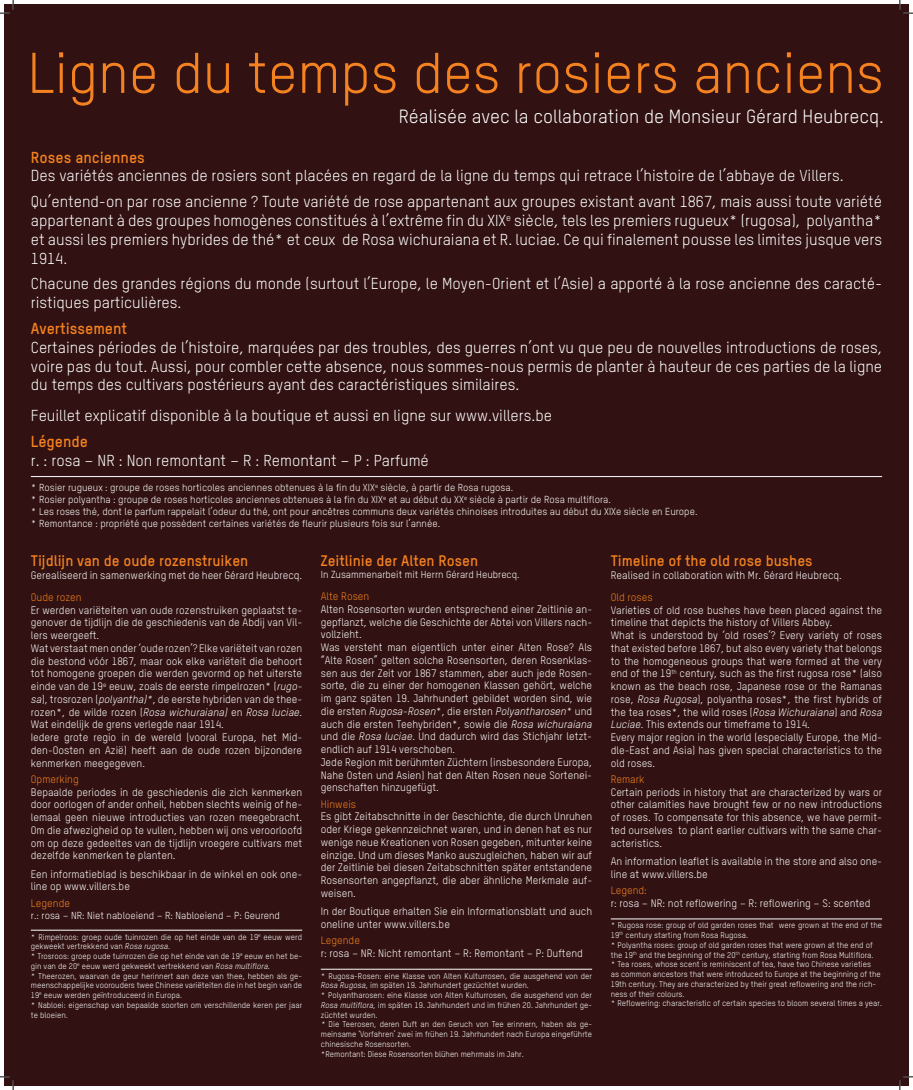
<style>
.page{position:relative;width:913px;height:1090px;background:#fff}
.page>*{position:absolute;margin:0;border:0;box-sizing:border-box;transform-origin:0 0}
.t1{font:56.25px "TSTAR";color:#f58220}
.t2{font:18.75px "TSTAR";color:#fff}
.t3{font:15.62px/18.8px "TSTAR";color:#fff}
.t4{font:700 15.62px "TSTAR";color:#f58220}
.t5{font:700 15px "TSTAR";color:#f58220}
.t6{font:10.62px/12.8px "TSTAR";color:#fff}
.t7{font:10.62px "TSTAR";color:#f58220}
.t8{font:10px/12px "TSTAR";color:#fff}
.t9{font:8.12px/9.8px "TSTAR";color:#fff}
.s1{font-style:italic}
</style>
<div class="page">
<div style="left:4px;top:5px;width:904px;height:1080px;background:#311111"></div>
<hr style="left:31px;top:476px;width:850px;height:1px;background:#fff">
<hr style="left:31px;top:929px;width:271px;height:1px;background:#fff">
<hr style="left:321px;top:968px;width:271px;height:1px;background:#fff">
<hr style="left:610px;top:918px;width:271px;height:1px;background:#fff">
<svg style="left:0;top:0;width:14px;height:14px"></svg>
<svg style="left:0;top:1076px;width:14px;height:13px"></svg>
<svg style="left:899px;top:0;width:13px;height:14px"></svg>
<svg style="left:899px;top:1076px;width:13px;height:13px"></svg>
<h1 class="t1" style="left:28px;top:39px;width:857px">Ligne du temps des rosiers anciens</h1>
<h2 class="t2" style="left:398px;top:104px;width:486px">Réalisée avec la collaboration de Monsieur Gérard Heubrecq.</h2>
<h3 class="t4" style="left:31px;top:147px;width:115px">Roses anciennes</h3>
<p class="t3" style="left:31px;top:163px;width:852px;line-height:25.8px">Des variétés anciennes de rosiers sont placées en regard de la ligne du temps qui retrace l’histoire de l’abbaye de Villers.<br>Qu’entend-on par rose ancienne ? Toute variété de rose appartenant aux groupes existant avant 1867, mais aussi toute variété</p>
<p class="t3" style="left:31px;top:211px;width:852px;text-align:justify">appartenant à des groupes homogènes constitués à l’extrême fin du XIX<sup>e</sup> siècle, tels les premiers rugueux* (rugosa), polyantha* et aussi les premiers hybrides de thé* et ceux de Rosa wichuraiana et R. luciae. Ce qui finalement pousse les limites jusque vers 1914.</p>
<h3 class="t3" style="left:31px;top:274px;width:852px">Chacune des grandes régions du monde (surtout l’Europe, le Moyen-Orient et l’Asie) a apporté à la rose ancienne des caracté&shy;ristiques particulières.</h3>
<h3 class="t4" style="left:31px;top:318px;width:98px">Avertissement</h3>
<p class="t3" style="left:31px;top:337px;width:852px;text-align:justify">Certaines périodes de l’histoire, marquées par des troubles, des guerres n’ont vu que peu de nouvelles introductions de roses, voire pas du tout. Aussi, pour combler cette absence, nous sommes-nous permis de planter à hauteur de ces parties de la ligne du temps des cultivars postérieurs ayant des caractéristiques similaires.</p>
<h3 class="t3" style="left:31px;top:406px;width:522px">Feuillet explicatif disponible à la boutique et aussi en ligne sur www.villers.be</h3>
<h3 class="t4" style="left:31px;top:432px;width:59px">Légende</h3>
<h3 class="t3" style="left:31px;top:451px;width:399px">r. : rosa – NR : Non remontant – R : Remontant – P : Parfumé</h3>
<p class="t8" style="left:31px;top:481px;width:667px">* Rosier rugueux : groupe de roses horticoles anciennes obtenues à la fin du XIX<sup>e</sup> siècle, à partir de Rosa rugosa.<br>* Rosier polyantha : groupe de roses horticoles anciennes obtenues à la fin du XIX<sup>e</sup> et au début du XX<sup>e</sup> siècle à partir de Rosa multiflora.<br>* Les roses thé, dont le parfum rappelait l’odeur du thé, ont pour ancêtres communs deux variétés chinoises introduites au début du XIXe siècle en Europe. * Remontance : propriété que possèdent certaines variétés de fleurir plusieurs fois sur l’année.</p>
<h3 class="t5" style="left:31px;top:551px;width:219px">Tijdlijn van de oude rozenstruiken</h3>
<p class="t6" style="left:31px;top:568px;width:273px">Gerealiseerd in samenwerking met de heer Gérard Heubrecq.</p>
<p class="t7" style="left:31px;top:590px;width:52px">Oude rozen</p>
<p class="t6" style="left:31px;top:603px;width:273px">Er werden variëteiten van oude rozenstruiken geplaatst te&shy;genover de tijdlijn die de geschiedenis van de Abdij van Vil&shy;lers weergeeft.<br>Wat verstaat men onder ‘oude rozen’? Elke variëteit van rozen die bestond vóór 1867, maar ook elke variëteit die behoort tot homogene groepen die werden gevormd op het uiterste einde van de 19<sup>e</sup> eeuw, zoals de eerste rimpelrozen* (<span class="s1">rugo&shy;sa</span>), trosrozen (<span class="s1">polyantha)*</span>, de eerste hybriden van de thee&shy;rozen*, de wilde rozen (<span class="s1">Rosa wichuraiana)</span> en <span class="s1">Rosa luciae</span>.<br>Wat eindelijk de grens verlegde naar 1914.<br>Iedere grote regio in de wereld (vooral Europa, het Mid&shy;den-Oosten en Azië) heeft aan de oude rozen bijzondere kenmerken meegegeven.</p>
<p class="t7" style="left:31px;top:772px;width:49px">Opmerking</p>
<p class="t6" style="left:31px;top:785px;width:273px;text-align:justify">Bepaalde periodes in de geschiedenis die zich kenmerken door oorlogen of ander onheil, hebben slechts weinig of he&shy;lemaal geen nieuwe introducties van rozen meegebracht.<br>Om die afwezigheid op te vullen, hebben wij ons veroorloofd om op deze gedeeltes van de tijdlijn vroegere cultivars met dezelfde kenmerken te planten.</p>
<p class="t6" style="left:31px;top:867px;width:273px">Een informatieblad is beschikbaar in de winkel en ook one&shy;line op www.villers.be</p>
<p class="t7" style="left:31px;top:896px;width:41px">Legende</p>
<p class="t8" style="left:31px;top:908px;width:250px">r.: rosa – NR: Niet nabloeiend – R: Nabloeiend – P: Geurend</p>
<p class="t9" style="left:31px;top:931px;width:273px">* Rimpelroos: groep oude tuinrozen die op het einde van de 19<sup>e</sup> eeuw werd gekweekt vertrekkend van <span class="s1">Rosa rugosa</span>.<br>* Trosroos: groep oude tuinrozen die op het einde van de 19<sup>e</sup> eeuw en het be&shy;gin van de 20<sup>e</sup> eeuw werd gekweekt vertrekkend van <span class="s1">Rosa multiflora</span>.<br>* Theerozen, waarvan de geur herinnert aan deze van thee, hebben als ge&shy;meenschappelijke voorouders twee Chinese variëteiten die in het begin van de 19<sup>e</sup> eeuw werden geïntroduceerd in Europa.<br>* Nabloei: eigenschap van bepaalde soorten om verschillende keren per jaar te bloeien.</p>
<h3 class="t5" style="left:321px;top:551px;width:159px">Zeitlinie der Alten Rosen</h3>
<p class="t8" style="left:321px;top:568px;width:200px">In Zusammenarbeit mit Herrn Gérard Heubrecq.</p>
<p class="t7" style="left:321px;top:589px;width:50px">Alte Rosen</p>
<p class="t6" style="left:321px;top:602px;width:273px">Alten Rosensorten wurden entsprechend einer Zeitlinie an&shy;gepflanzt, welche die Geschichte der Abtei von Villers nach&shy;vollzieht.<br>Was versteht man eigentlich unter einer Alten Rose? Als “Alte Rosen” gelten solche Rosensorten, deren Rosenklas&shy;sen aus der Zeit vor 1867 stammen, aber auch jede Rosen&shy;sorte, die zu einer der homogenen Klassen gehört, welche im ganz späten 19. Jahrhundert gebildet worden sind, wie die ersten <span class="s1">Rugosa-Rosen</span>*, die ersten <span class="s1">Polyantharosen</span>* und auch die ersten Teehybriden*, sowie die <span class="s1">Rosa wichuraiana </span>und die <span class="s1">Rosa luciae</span>. Und dadurch wird das Stichjahr letzt&shy;endlich auf 1914 verschoben.<br>Jede Region mit berühmten Züchtern (insbesondere Europa, Nahe Osten und Asien) hat den Alten Rosen neue Sortenei&shy;genschaften hinzugefügt.</p>
<p class="t7" style="left:321px;top:797px;width:37px">Hinweis</p>
<p class="t6" style="left:321px;top:810px;width:273px;text-align:justify">Es gibt Zeitabschnitte in der Geschichte, die durch Unruhen oder Kriege gekennzeichnet waren, und in denen hat es nur wenige neue Kreationen von Rosen gegeben, mitunter keine einzige. Und um dieses Manko auszugleichen, haben wir auf der Zeitlinie bei diesen Zeitabschnitten später entstandene Rosensorten angepflanzt, die aber ähnliche Merkmale auf&shy;weisen.</p>
<p class="t6" style="left:321px;top:904px;width:273px">In der Boutique erhalten Sie ein Informationsblatt und auch oneline unter www.villers.be</p>
<p class="t7" style="left:321px;top:933px;width:41px">Legende</p>
<p class="t6" style="left:321px;top:946px;width:263px">r: rosa – NR: Nicht remontant – R: Remontant – P: Duftend</p>
<p class="t9" style="left:321px;top:970px;width:273px">* Rugosa-Rosen: eine Klasse von Alten Kulturrosen, die ausgehend von der <span class="s1">Rosa Rugosa</span>, im späten 19. Jahrhundert gezüchtet wurden.<br>* Polyantharosen: eine Klasse von Alten Kulturrosen, die ausgehend von der <span class="s1">Rosa multiflora</span>, im späten 19. Jahrhundert und im frühen 20. Jahrhundert ge&shy;züchtet wurden.<br><span class="s1">*</span> Die Teerosen, deren Duft an den Geruch von Tee erinnern, haben als ge&shy;meinsame ‘Vorfahren’ zwei im frühen 19. Jahrhundert nach Europa eingeführte chinesische Rosensorten.<br>*Remontant: Diese Rosensorten blühen mehrmals im Jahr.</p>
<h3 class="t5" style="left:610px;top:551px;width:203px">Timeline of the old rose bushes</h3>
<p class="t6" style="left:610px;top:568px;width:232px">Realised in collaboration with Mr. Gérard Heubrecq.</p>
<p class="t7" style="left:610px;top:590px;width:43px">Old roses</p>
<p class="t6" style="left:610px;top:603px;width:273px">Varieties of old rose bushes have been placed against the timeline that depicts the history of Villers Abbey.<br>What is understood by ‘old roses’? Every variety of roses that existed before 1867, but also every variety that belongs to the homogeneous groups that were formed at the very end of the 19<sup>th</sup> century, such as the first rugosa rose* (also known as the beach rose, Japanese rose or the Ramanas rose, <span class="s1">Rosa Rugosa</span>), polyantha roses*, the first hybrids of the tea roses*, the wild roses (<span class="s1">Rosa Wichuraiana</span>) and <span class="s1">Rosa Luciae</span>. This extends our timeframe to 1914.<br>Every major region in the world (especially Europe, the Mid&shy;dle-East and Asia) has given special characteristics to the old roses.</p>
<p class="t7" style="left:610px;top:772px;width:35px">Remark</p>
<p class="t6" style="left:610px;top:785px;width:273px;text-align:justify">Certain periods in history that are characterized by wars or other calamities have brought few or no new introductions of roses. To compensate for this absence, we have permit&shy;ted ourselves to plant earlier cultivars with the same char&shy;acteristics.</p>
<p class="t6" style="left:610px;top:854px;width:273px">An information leaflet is available in the store and also one&shy;line at www.villers.be</p>
<p class="t7" style="left:610px;top:883px;width:38px">Legend:</p>
<p class="t6" style="left:610px;top:896px;width:261px">r: rosa – NR: not reflowering – R: reflowering – S: scented</p>
<p class="t9" style="left:610px;top:920px;width:273px">* Rugosa rose: group of old garden roses that were grown at the end of the 19<sup>th</sup> century starting from Rosa Rugosa.<br>* Polyantha roses: group of old garden roses that were grown at the end of the 19<sup>th</sup> and the beginning of the 20<sup>th</sup> century, starting from Rosa Multiflora.<br>* Tea roses, whose scent is reminiscent of tea, have two Chinese varieties<br>as common ancestors that were introduced to Europe at the beginning of the 19th century. They are characterized by their great reflowering and the rich&shy;ness of their colours.<br>* Reflowering: characteristic of certain species to bloom several times a year.</p>
</div>
